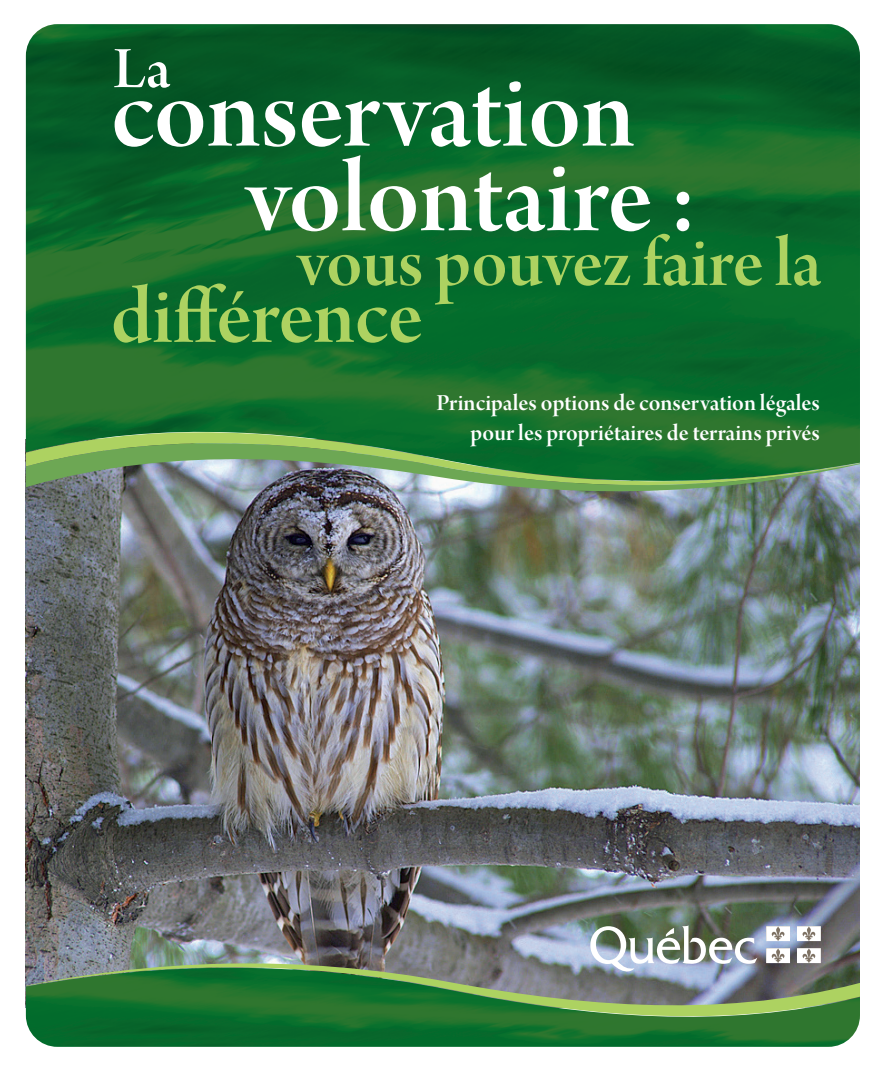
<style>
.page{position:relative;width:882px;height:1071px;background:#fff}
.page>*{position:absolute;margin:0;border:0;box-sizing:border-box;transform-origin:0 0}
.t1{font:111.12px "Arno Pro Smbd Display";letter-spacing:-.005em;color:#fff}
.t2{font:110.25px "Arno Pro Smbd Display";letter-spacing:-.005em;color:#fff}
.t3{font:85.75px "Arno Pro Smbd Display";letter-spacing:-.005em;color:#add261}
.t4{font:75.25px "Arno Pro Smbd Display";letter-spacing:-.005em;color:#add261}
.t5{font:62.48px "Arno Pro Smbd Display";color:#fff}
.t6{font:24.5px/29.4px "Arno Pro Smbd Display";color:#fff;text-align:right}
</style>
<div class="page">
<img style="left:26px;top:501px;width:834px;height:453px">
<img style="left:30px;top:1031px;width:826px;height:16px">
<img style="left:26px;top:24px;width:834px;height:394px">
<svg style="left:26px;top:418px;width:834px;height:11px;background:#15702c"></svg>
<img style="left:26px;top:429px;width:834px;height:72px">
<img style="left:26px;top:954px;width:834px;height:77px">
<img style="left:590px;top:925px;width:167px;height:47px">
<svg style="left:766px;top:926px;width:24px;height:15px"></svg>
<svg style="left:797px;top:926px;width:24px;height:15px"></svg>
<svg style="left:766px;top:948px;width:24px;height:15px"></svg>
<svg style="left:797px;top:948px;width:24px;height:15px"></svg>
<h3 class="t5" style="left:113px;top:34px;width:59px">La</h3>
<h1 class="t1" style="left:111px;top:51px;width:526px">conservation</h1>
<h2 class="t2" style="left:245px;top:137px;width:453px">volontaire :</h2>
<h3 class="t4" style="left:297px;top:221px;width:526px">vous pouvez faire la</h3>
<h3 class="t3" style="left:111px;top:269px;width:313px">différence</h3>
<p class="t6" style="left:436px;top:390px;width:385px">Principales options de conservation légales pour les propriétaires de terrains privés</p>
</div>
